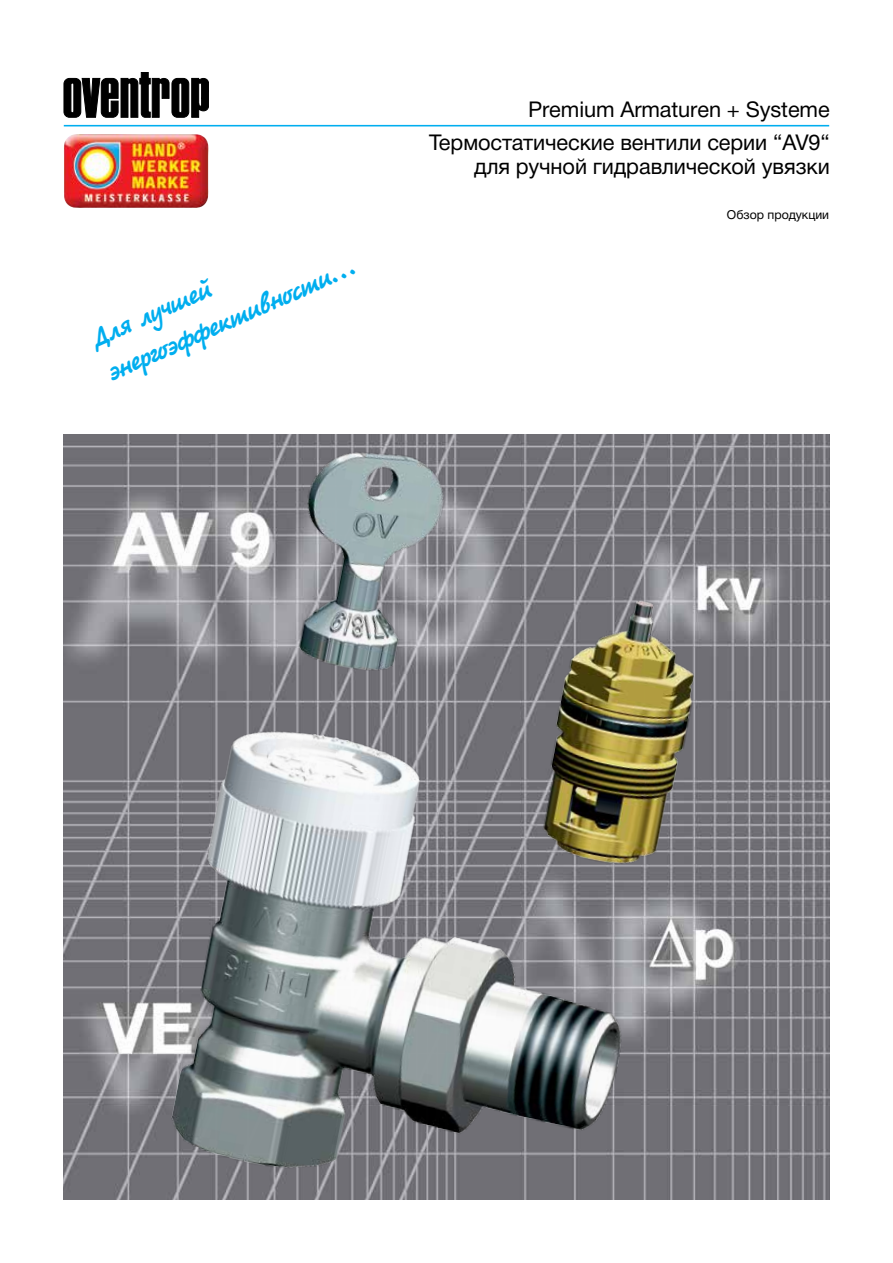
<style>
.page{position:relative;width:893px;height:1263px;background:#fff}
.page>*{position:absolute;margin:0;border:0;box-sizing:border-box;transform-origin:0 0}
.t1{font:24px/37.8px "Tatiana C";color:#00aeef}
.t2{font:21.75px/32.2px "Helvetica Neue Cyr";letter-spacing:-.005em;color:#000;text-align:right}
.t3{font:12.3px "Helvetica Neue Cyr";color:#000}
</style>
<div class="page">
<hr style="left:64px;top:125px;width:765px;height:1px;background:#00aeef">
<img style="left:64px;top:134px;width:145px;height:74px">
<svg style="left:64px;top:72px;width:144px;height:45px"></svg>
<img style="left:64px;top:434px;width:765px;height:765px">
<img style="left:134px;top:434px;width:629px;height:766px">
<p class="t1" style="left:87px;top:324px;width:271px;rotate:-24deg">Для лучшей энергоэффективности...</p>
<p class="t2" style="left:429px;top:94px;width:402px">Premium Armaturen + Systeme<br>Термостатические вентили серии “AV9“</p>
<p class="t2" style="left:474px;top:150px;width:357px">для ручной гидравлической увязки</p>
<p class="t3" style="left:727px;top:208px;width:104px">Обзор продукции</p>
</div>
